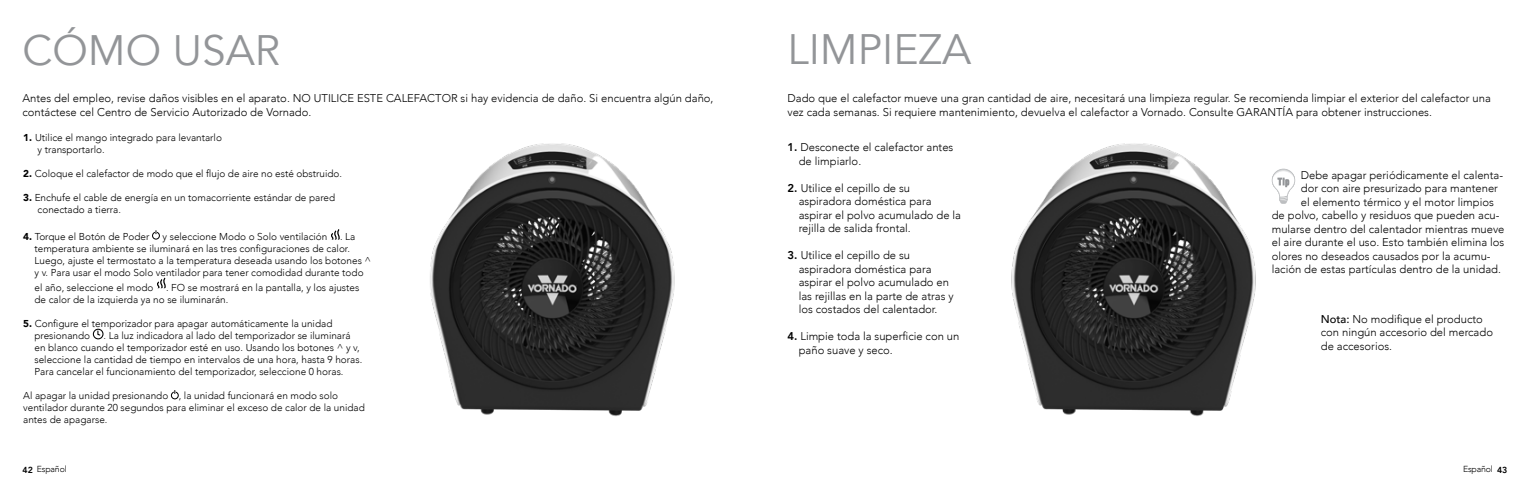
<style>
.page{position:relative;width:1530px;height:495px;background:#fff}
.page>*{position:absolute;margin:0;border:0;box-sizing:border-box;transform-origin:0 0}
.t1{font:42.5px "Avenir";color:#939598}
.t2{font:300 11.25px/13.5px "Avenir";color:#000}
.t3{font:300 10px/12px "Avenir";color:#000}
.t4{font:300 8.75px "Avenir";letter-spacing:-.02em;color:#000}
.s1{font-weight:900}
.s2{font-weight:800}
.s3{font-weight:500}
</style>
<div class="page">
<div style="left:152px;top:232px;width:8px;height:8px;border:1px solid #000;border-radius:50%"></div>
<svg style="left:157px;top:277px;width:9px;height:12px"></svg>
<div style="left:93px;top:329px;width:11px;height:10px;border:1px solid #000;border-radius:50%"></div>
<svg style="left:97px;top:330px;width:4px;height:6px"></svg>
<div style="left:171px;top:392px;width:8px;height:7px;border:1px solid #000;border-radius:50%"></div>
<img style="left:331px;top:143px;width:344px;height:274px">
<img style="left:1011px;top:143px;width:285px;height:274px">
<svg style="left:1272px;top:169px;width:23px;height:34px"></svg>
<h1 class="t1" style="left:22px;top:25px;width:259px">CÓMO USAR</h1>
<p class="t2" style="left:22px;top:92px;width:693px">Antes del empleo, revise daños visibles en el aparato. NO UTILICE ESTE CALEFACTOR si hay evidencia de daño. Si encuentra algún daño, contáctese cel Centro de Servicio Autorizado de Vornado.</p>
<p class="t3" style="left:38px;top:131px;width:186px;text-indent:-14px"><span class="s1">1.</span> Utilice el mango integrado para levantarlo y transportarlo.</p>
<p class="t3" style="left:23px;top:167px;width:320px"><span class="s1">2.</span> Coloque el calefactor de modo que el flujo de aire no esté obstruido.</p>
<p class="t3" style="left:38px;top:191px;width:299px;text-indent:-14px"><span class="s1">3.</span> Enchufe el cable de energía en un tomacorriente estándar de pared conectado a tierra.</p>
<p class="t3" style="left:23px;top:230px;width:128px"><span class="s1">4.</span> Torque el Botón de Poder</p>
<p class="t3" style="left:163px;top:230px;width:166px">y seleccione Modo o Solo ventilación</p>
<p class="t3" style="left:34px;top:230px;width:338px;text-indent:306px">. La temperatura ambiente se iluminará en las tres configuraciones de calor.<br>Luego, ajuste el termostato a la temperatura deseada usando los botones ^ y v. Para usar el modo Solo ventilador para tener comodidad durante todo</p>
<p class="t3" style="left:34px;top:281px;width:120px">el año, seleccione el modo</p>
<p class="t3" style="left:34px;top:281px;width:326px;text-indent:132px">. FO se mostrará en la pantalla, y los ajustes de calor de la izquierda ya no se iluminarán.</p>
<p class="t3" style="left:34px;top:317px;width:299px;line-height:12.6px;text-indent:-11px"><span class="s1">5.</span> Configure el temporizador para apagar automáticamente la unidad presionando</p>
<p class="t3" style="left:34px;top:330px;width:329px;text-indent:69px">. La luz indicadora al lado del temporizador se iluminará en blanco cuando el temporizador esté en uso. Usando los botones ^ y v, seleccione la cantidad de tiempo en intervalos de una hora, hasta 9 horas.<br>Para cancelar el funcionamiento del temporizador, seleccione 0 horas.</p>
<p class="t3" style="left:23px;top:390px;width:343px">Al apagar la unidad presionando , la unidad funcionará en modo solo ventilador durante 20 segundos para eliminar el exceso de calor de la unidad antes de apagarse.</p>
<h1 class="t1" style="left:788px;top:24px;width:185px">LIMPIEZA</h1>
<p class="t2" style="left:788px;top:92px;width:705px">Dado que el calefactor mueve una gran cantidad de aire, necesitará una limpieza regular. Se recomienda limpiar el exterior del calefactor una vez cada semanas. Si requiere mantenimiento, devuelva el calefactor a Vornado. Consulte GARANTÍA para obtener instrucciones.</p>
<p class="t2" style="left:799px;top:141px;width:156px;text-indent:-11px"><span class="s2">1.</span> Desconecte el calefactor antes de limpiarlo.</p>
<p class="t2" style="left:799px;top:181px;width:164px;text-indent:-11px"><span class="s2">2.</span> Utilice el cepillo de su aspiradora doméstica para aspirar el polvo acumulado de la rejilla de salida frontal.</p>
<p class="t2" style="left:799px;top:249px;width:156px;text-indent:-11px"><span class="s2">3.</span> Utilice el cepillo de su aspiradora doméstica para aspirar el polvo acumulado en las rejillas en la parte de atras y los costados del calentador.</p>
<p class="t2" style="left:799px;top:330px;width:162px;text-indent:-11px"><span class="s2">4.</span> Limpie toda la superficie con un paño suave y seco.</p>
<p class="t2" style="left:1301px;top:168px;width:204px">Debe apagar periódicamente el calenta-</p>
<p class="t2" style="left:1301px;top:181px;width:199px">dor con aire presurizado para mantener</p>
<p class="t2" style="left:1301px;top:195px;width:195px">el elemento térmico y el motor limpios</p>
<p class="t2" style="left:1272px;top:208px;width:229px">de polvo, cabello y residuos que pueden acu-</p>
<p class="t2" style="left:1272px;top:222px;width:234px">mularse dentro del calentador mientras mueve</p>
<p class="t2" style="left:1272px;top:235px;width:234px">el aire durante el uso. Esto también elimina los</p>
<p class="t2" style="left:1272px;top:249px;width:220px">olores no deseados causados por la acumu-</p>
<p class="t2" style="left:1272px;top:262px;width:231px">lación de estas partículas dentro de la unidad.</p>
<p class="t2" style="left:1321px;top:312px;width:174px"><span class="s3">Nota:</span> No modifique el producto con ningún accesorio del mercado de accesorios.</p>
<p class="t4" style="left:22px;top:464px;width:46px"><span class="s2">42</span> Español</p>
<p class="t4" style="left:1463px;top:464px;width:46px">Español <span class="s2">43</span></p>
</div>
